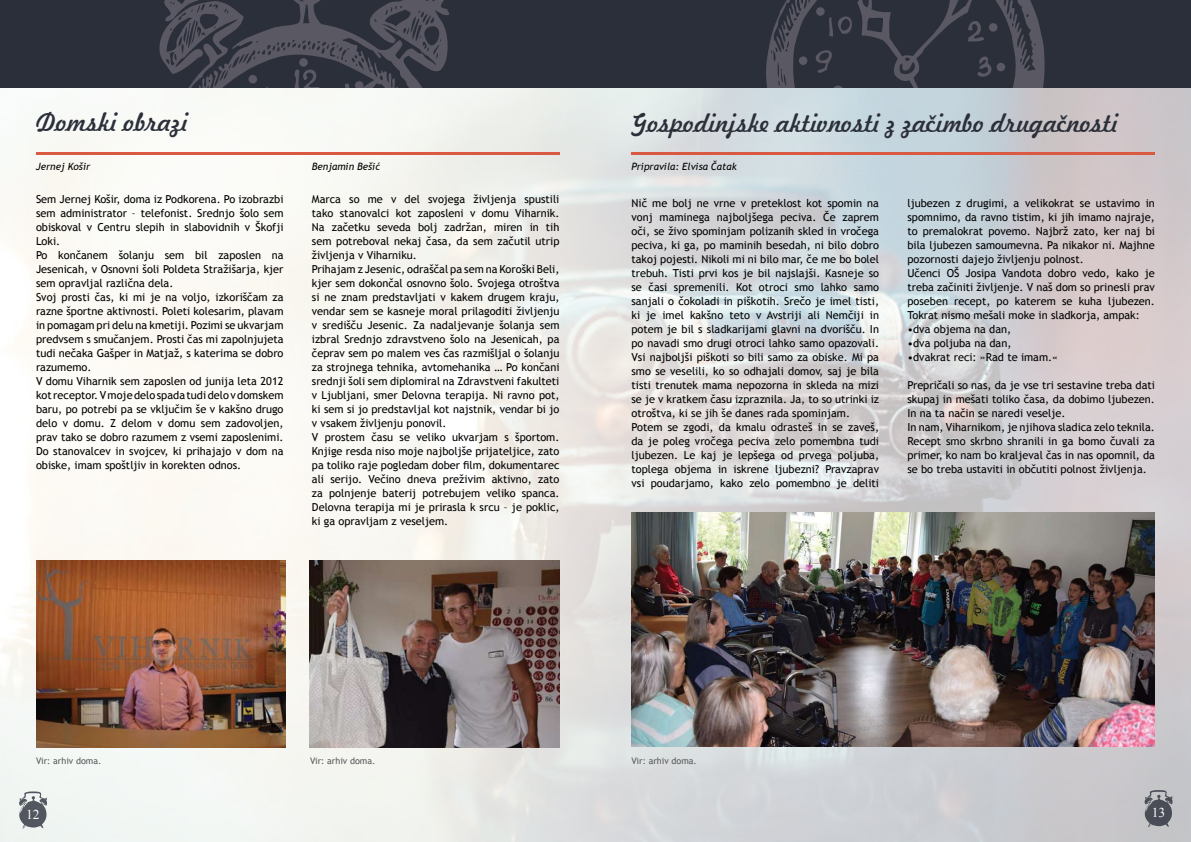
<style>
.page{position:relative;width:1191px;height:842px;background:#fff}
.page>*{position:absolute;margin:0;border:0;box-sizing:border-box;transform-origin:0 0}
.t1{font:25px "Freehand 521 BT Regular C";color:#2b2f3a}
.t2{font:13.6px "Times New Roman";color:#fff}
.t3{font:11px/14px "Trebuchet MS";color:#000}
.t4{font:italic 10px "Trebuchet MS";color:#000}
.t5{font:9px "Trebuchet MS";color:#58595b}
</style>
<div class="page">
<img style="left:0;top:87px;width:1191px;height:755px">
<img style="left:36px;top:561px;width:250px;height:187px">
<img style="left:631px;top:512px;width:524px;height:234px">
<img style="left:310px;top:561px;width:249px;height:187px">
<hr style="left:36px;top:153px;width:523px;height:2px;background:#d95943">
<hr style="left:631px;top:153px;width:524px;height:2px;background:#d95943">
<div style="left:595px;top:0;width:596px;height:87px;background:#2b2f3a"></div>
<svg style="left:766px;top:0;width:279px;height:87px"></svg>
<div style="left:0;top:0;width:595px;height:87px;background:#2b2f3a"></div>
<svg style="left:159px;top:0;width:290px;height:87px"></svg>
<svg style="left:1144px;top:790px;width:28px;height:37px"></svg>
<svg style="left:19px;top:791px;width:28px;height:38px"></svg>
<h1 class="t1" style="left:36px;top:106px;width:154px">Domski obrazi</h1>
<p class="t4" style="left:36px;top:161px;width:56px">Jernej Košir</p>
<p class="t4" style="left:312px;top:161px;width:69px">Benjamin Bešić</p>
<p class="t3" style="left:36px;top:192px;width:249px">Sem Jernej Košir, doma iz Podkorena. Po izobrazbi sem administrator – telefonist. Srednjo šolo sem obiskoval v Centru slepih in slabovidnih v Škofji Loki.<br>Po končanem šolanju sem bil zaposlen na Jesenicah, v Osnovni šoli Poldeta Stražišarja, kjer sem opravljal različna dela.<br>Svoj prosti čas, ki mi je na voljo, izkoriščam za razne športne aktivnosti. Poleti kolesarim, plavam in pomagam pri delu na kmetiji. Pozimi se ukvarjam predvsem s smučanjem. Prosti čas mi zapolnjujeta tudi nečaka Gašper in Matjaž, s katerima se dobro razumemo.<br>V domu Viharnik sem zaposlen od junija leta 2012 kot receptor. V moje delo spada tudi delo v domskem baru, po potrebi pa se vključim še v kakšno drugo delo v domu. Z delom v domu sem zadovoljen, prav tako se dobro razumem z vsemi zaposlenimi.<br>Do stanovalcev in svojcev, ki prihajajo v dom na obiske, imam spoštljiv in korekten odnos.</p>
<p class="t3" style="left:312px;top:192px;width:249px">Marca so me v del svojega življenja spustili tako stanovalci kot zaposleni v domu Viharnik.<br>Na začetku seveda bolj zadržan, miren in tih sem potreboval nekaj časa, da sem začutil utrip življenja v Viharniku.<br>Prihajam z Jesenic, odraščal pa sem na Koroški Beli, kjer sem dokončal osnovno šolo. Svojega otroštva si ne znam predstavljati v kakem drugem kraju, vendar sem se kasneje moral prilagoditi življenju v središču Jesenic. Za nadaljevanje šolanja sem izbral Srednjo zdravstveno šolo na Jesenicah, pa čeprav sem po malem ves čas razmišljal o šolanju za strojnega tehnika, avtomehanika … Po končani srednji šoli sem diplomiral na Zdravstveni fakulteti v Ljubljani, smer Delovna terapija. Ni ravno pot, ki sem si jo predstavljal kot najstnik, vendar bi jo v vsakem življenju ponovil.<br>V prostem času se veliko ukvarjam s športom.<br>Knjige resda niso moje najboljše prijateljice, zato pa toliko raje pogledam dober film, dokumentarec ali serijo. Večino dneva preživim aktivno, zato za polnjenje baterij potrebujem veliko spanca.<br>Delovna terapija mi je prirasla k srcu – je poklic, ki ga opravljam z veseljem.</p>
<h1 class="t1" style="left:631px;top:106px;width:488px">Gospodinjske aktivnosti z začimbo drugačnosti</h1>
<p class="t4" style="left:631px;top:161px;width:107px">Pripravila: Elvisa Čatak</p>
<p class="t3" style="left:631px;top:196px;width:249px">Nič me bolj ne vrne v preteklost kot spomin na vonj maminega najboljšega peciva. Če zaprem oči, se živo spominjam polizanih skled in vročega peciva, ki ga, po maminih besedah, ni bilo dobro takoj pojesti. Nikoli mi ni bilo mar, če me bo bolel trebuh. Tisti prvi kos je bil najslajši. Kasneje so se časi spremenili. Kot otroci smo lahko samo sanjali o čokoladi in piškotih. Srečo je imel tisti, ki je imel kakšno teto v Avstriji ali Nemčiji in potem je bil s sladkarijami glavni na dvorišču. In po navadi smo drugi otroci lahko samo opazovali.<br>Vsi najboljši piškoti so bili samo za obiske. Mi pa smo se veselili, ko so odhajali domov, saj je bila tisti trenutek mama nepozorna in skleda na mizi se je v kratkem času izpraznila. Ja, to so utrinki iz otroštva, ki se jih še danes rada spominjam.<br>Potem se zgodi, da kmalu odrasteš in se zaveš, da je poleg vročega peciva zelo pomembna tudi ljubezen. Le kaj je lepšega od prvega poljuba, toplega objema in iskrene ljubezni? Pravzaprav vsi poudarjamo, kako zelo pomembno je deliti</p>
<p class="t3" style="left:907px;top:197px;width:249px">ljubezen z drugimi, a velikokrat se ustavimo in spomnimo, da ravno tistim, ki jih imamo najraje, to premalokrat povemo. Najbrž zato, ker naj bi bila ljubezen samoumevna. Pa nikakor ni. Majhne pozornosti dajejo življenju polnost.<br>Učenci OŠ Josipa Vandota dobro vedo, kako je treba začiniti življenje. V naš dom so prinesli prav poseben recept, po katerem se kuha ljubezen.<br>Tokrat nismo mešali moke in sladkorja, ampak:</p>
<p class="t3" style="left:907px;top:323px;width:105px">•dva objema na dan,</p>
<p class="t3" style="left:907px;top:337px;width:105px">•dva poljuba na dan,</p>
<p class="t3" style="left:907px;top:351px;width:152px">•dvakrat reci: »Rad te imam.«</p>
<p class="t3" style="left:907px;top:379px;width:249px">Prepričali so nas, da je vse tri sestavine treba dati skupaj in mešati toliko časa, da dobimo ljubezen.<br>In na ta način se naredi veselje.<br>In nam, Viharnikom, je njihova sladica zelo teknila.<br>Recept smo skrbno shranili in ga bomo čuvali za primer, ko nam bo kraljeval čas in nas opomnil, da se bo treba ustaviti in občutiti polnost življenja.</p>
<p class="t5" style="left:36px;top:756px;width:67px">Vir: arhiv doma.</p>
<p class="t5" style="left:310px;top:756px;width:67px">Vir: arhiv doma.</p>
<p class="t5" style="left:631px;top:756px;width:67px">Vir: arhiv doma.</p>
<p class="t2" style="left:26px;top:805px;width:15px">12</p>
<p class="t2" style="left:1151px;top:803px;width:15px">13</p>
</div>
